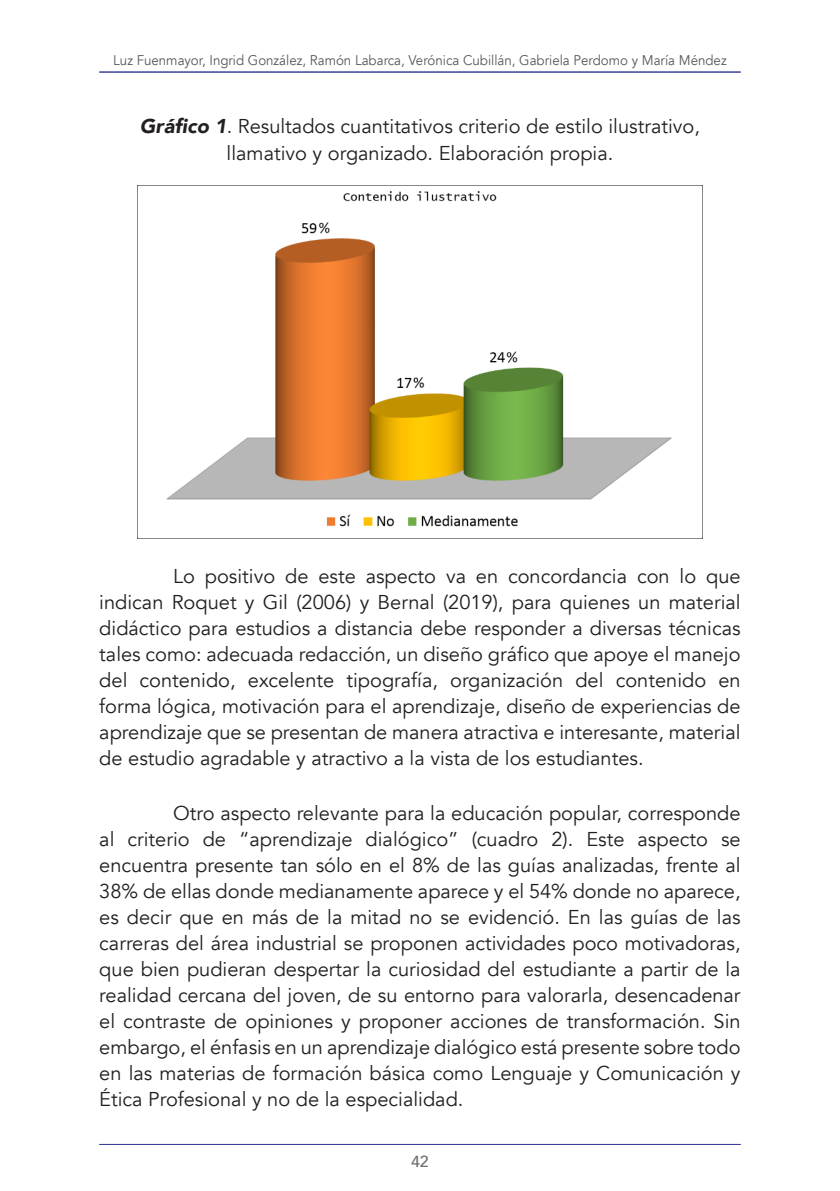
<style>
.page{position:relative;width:840px;height:1191px;background:#fff}
.page>*{position:absolute;margin:0;border:0;box-sizing:border-box;transform-origin:0 0}
.TEXTO{font:20px/26px "Avenir";color:#231f20;text-align:justify}
.TABLA{font:20px/26.4px "Avenir";color:#231f20;text-align:center}
.t1{font:500 16px "Avenir";color:#6c6d70}
.t2{font:14px "Avenir";color:#57585a;scale:.95 1}
.s1{font-weight:900;font-style:italic}
</style>
<div class="page">
<hr style="left:99px;top:72px;width:641px;height:1px;background:#3e3f99">
<hr style="left:99px;top:1144px;width:641px;height:1px;background:#3e3f99">
<img style="left:138px;top:185px;width:563px;height:342px">
<p class="t2" style="left:113px;top:52px;width:647px">Luz Fuenmayor, Ingrid González, Ramón Labarca, Verónica Cubillán, Gabriela Perdomo y María Méndez</p>
<p class="TABLA" style="left:140px;top:114px;width:561px"><span class="s1">Gráfico 1</span>. Resultados cuantitativos criterio de estilo ilustrativo, llamativo y organizado. Elaboración propia.</p>
<p class="TEXTO" style="left:99px;top:564px;width:642px;text-indent:74px">Lo positivo de este aspecto va en concordancia con lo que indican Roquet y Gil (2006) y Bernal (2019), para quienes un material didáctico para estudios a distancia debe responder a diversas técnicas tales como: adecuada redacción, un diseño gráfico que apoye el manejo del contenido, excelente tipografía, organización del contenido en forma lógica, motivación para el aprendizaje, diseño de experiencias de aprendizaje que se presentan de manera atractiva e interesante, material de estudio agradable y atractivo a la vista de los estudiantes.</p>
<p class="TEXTO" style="left:99px;top:800px;width:642px;text-indent:74px">Otro aspecto relevante para la educación popular, corresponde al criterio de “aprendizaje dialógico” (cuadro 2). Este aspecto se encuentra presente tan sólo en el 8% de las guías analizadas, frente al 38% de ellas donde medianamente aparece y el 54% donde no aparece, es decir que en más de la mitad no se evidenció. En las guías de las carreras del área industrial se proponen actividades poco motivadoras, que bien pudieran despertar la curiosidad del estudiante a partir de la realidad cercana del joven, de su entorno para valorarla, desencadenar el contraste de opiniones y proponer acciones de transformación. Sin embargo, el énfasis en un aprendizaje dialógico está presente sobre todo en las materias de formación básica como Lenguaje y Comunicación y Ética Profesional y no de la especialidad.</p>
<p class="t1" style="left:411px;top:1147px;width:19px">42</p>
</div>
